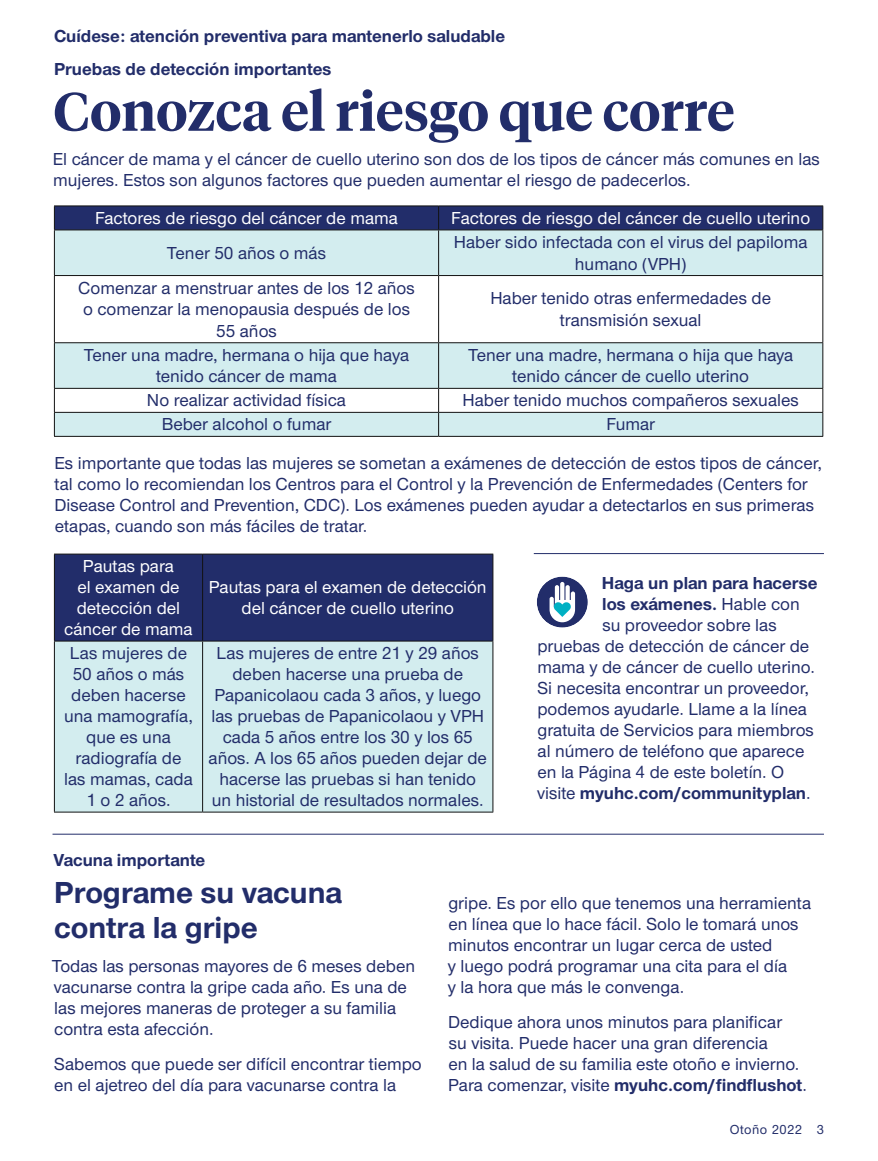
<style>
.page{position:relative;width:878px;height:1161px;background:#fff}
.page>*{position:absolute;margin:0;border:0;box-sizing:border-box;transform-origin:0 0}
.Hed_serif_primary_AM{font:600 54px "UHC Serif Headline";color:#222d6a}
.Hed_sans_primary_AMC{font:700 31.5px/34.5px "UHC Sans";color:#222d6a}
.Sans_no_indent_AMC{font:500 18px/21px "UHC Sans";color:#222d6a;text-align:center}
.CTA_new_AMC{font:500 18px "UHC Sans";color:#222d6a}
.Sans_no_indent_AMC-2{font:500 18px/21px "UHC Sans";color:#fff;text-align:center}
.CTA_new_AMC-2{font:700 18px "UHC Sans";color:#222d6a}
.Folio_R_AMC{font:500 13.5px "UHC Sans";letter-spacing:.04em;color:#222d6a}
.s1{font-weight:500}
.s2{font-weight:700}
</style>
<div class="page">
<div style="left:536px;top:577px;width:52px;height:51px;background:#222d6a;border-radius:50%"></div>
<svg style="left:549px;top:582px;width:26px;height:40px"></svg>
<hr style="left:52px;top:834px;width:772px;height:1px;background:#222d6a">
<svg style="left:55px;top:231px;width:767px;height:205px;fill:#d3edef"></svg>
<svg style="left:54px;top:206px;width:769px;height:24px;background:#212c66"></svg>
<hr style="left:54px;top:230px;width:384px;height:1px;background:#121212">
<hr style="left:54px;top:230px;width:1px;height:45px;background:#121212">
<hr style="left:438px;top:230px;width:385px;height:1px;background:#121212">
<hr style="left:438px;top:230px;width:1px;height:45px;background:#121212">
<hr style="left:822px;top:230px;width:1px;height:45px;background:#121212">
<hr style="left:54px;top:275px;width:384px;height:1px;background:#121212">
<hr style="left:54px;top:276px;width:1px;height:66px;background:#121212">
<hr style="left:438px;top:275px;width:385px;height:1px;background:#121212">
<hr style="left:438px;top:276px;width:1px;height:66px;background:#121212">
<hr style="left:822px;top:276px;width:1px;height:66px;background:#121212">
<hr style="left:54px;top:342px;width:384px;height:1px;background:#121212">
<hr style="left:54px;top:343px;width:1px;height:45px;background:#121212">
<hr style="left:438px;top:342px;width:385px;height:1px;background:#121212">
<hr style="left:438px;top:343px;width:1px;height:45px;background:#121212">
<hr style="left:822px;top:343px;width:1px;height:45px;background:#121212">
<hr style="left:54px;top:388px;width:384px;height:1px;background:#121212">
<hr style="left:438px;top:388px;width:385px;height:1px;background:#121212">
<hr style="left:54px;top:412px;width:384px;height:1px;background:#121212">
<svg style="left:54px;top:389px;width:1px;height:47px"></svg>
<hr style="left:438px;top:412px;width:385px;height:1px;background:#121212">
<svg style="left:438px;top:389px;width:1px;height:47px"></svg>
<svg style="left:822px;top:389px;width:1px;height:47px"></svg>
<hr style="left:54px;top:436px;width:384px;height:1px;background:#121212">
<hr style="left:438px;top:436px;width:385px;height:1px;background:#121212">
<div style="left:55px;top:555px;width:437px;height:86px;background:#222d6a"></div>
<div style="left:55px;top:642px;width:437px;height:170px;background:#d3edef"></div>
<hr style="left:54px;top:554px;width:148px;height:1px;background:#121212">
<hr style="left:54px;top:554px;width:1px;height:87px;background:#121212">
<hr style="left:202px;top:554px;width:291px;height:1px;background:#121212">
<hr style="left:202px;top:554px;width:1px;height:87px;background:#121212">
<hr style="left:492px;top:554px;width:1px;height:87px;background:#121212">
<hr style="left:54px;top:641px;width:148px;height:1px;background:#121212">
<hr style="left:54px;top:641px;width:1px;height:171px;background:#121212">
<hr style="left:202px;top:641px;width:291px;height:1px;background:#121212">
<hr style="left:202px;top:641px;width:1px;height:171px;background:#121212">
<hr style="left:492px;top:641px;width:1px;height:171px;background:#121212">
<hr style="left:54px;top:812px;width:148px;height:1px;background:#121212">
<hr style="left:202px;top:812px;width:291px;height:1px;background:#121212">
<hr style="left:534px;top:553px;width:289px;height:1px;background:#222d6a">
<p class="CTA_new_AMC-2" style="left:54px;top:24px;width:452px">Cuídese: atención preventiva para mantenerlo saludable</p>
<p class="CTA_new_AMC-2" style="left:54px;top:57px;width:279px">Pruebas de detección importantes</p>
<p class="Hed_serif_primary_AM" style="left:53px;top:74px;width:682px">Conozca el riesgo que corre</p>
<p class="Sans_no_indent_AMC" style="left:53px;top:148px;width:768px;text-align:left">El cáncer de mama y el cáncer de cuello uterino son dos de los tipos de cáncer más comunes en las mujeres. Estos son algunos factores que pueden aumentar el riesgo de padecerlos.</p>
<p class="Sans_no_indent_AMC-2" style="left:95px;top:207px;width:304px">Factores de riesgo del cáncer de mama</p>
<p class="Sans_no_indent_AMC-2" style="left:451px;top:207px;width:360px">Factores de riesgo del cáncer de cuello uterino</p>
<p class="Sans_no_indent_AMC" style="left:167px;top:241px;width:161px">Tener 50 años o más</p>
<p class="Sans_no_indent_AMC" style="left:454px;top:230px;width:355px;line-height:21.6px">Haber sido infectada con el virus del papiloma humano (VPH)</p>
<p class="Sans_no_indent_AMC" style="left:78px;top:276px;width:338px;line-height:21.6px">Comenzar a menstruar antes de los 12 años o comenzar la menopausia después de los<br>55 años</p>
<p class="Sans_no_indent_AMC" style="left:490px;top:287px;width:282px;line-height:21.6px">Haber tenido otras enfermedades de transmisión sexual</p>
<p class="Sans_no_indent_AMC" style="left:84px;top:343px;width:327px;line-height:21.6px">Tener una madre, hermana o hija que haya tenido cáncer de mama</p>
<p class="Sans_no_indent_AMC" style="left:468px;top:343px;width:327px;line-height:21.6px">Tener una madre, hermana o hija que haya tenido cáncer de cuello uterino</p>
<p class="Sans_no_indent_AMC" style="left:147px;top:389px;width:200px">No realizar actividad física</p>
<p class="Sans_no_indent_AMC" style="left:462px;top:389px;width:338px">Haber tenido muchos compañeros sexuales</p>
<p class="Sans_no_indent_AMC" style="left:162px;top:413px;width:171px">Beber alcohol o fumar</p>
<p class="Sans_no_indent_AMC" style="left:606px;top:413px;width:50px">Fumar</p>
<p class="Sans_no_indent_AMC" style="left:54px;top:451px;width:769px;text-align:left">Es importante que todas las mujeres se sometan a exámenes de detección de estos tipos de cáncer, tal como lo recomiendan los Centros para el Control y la Prevención de Enfermedades (Centers for Disease Control and Prevention, CDC). Los exámenes pueden ayudar a detectarlos en sus primeras etapas, cuando son más fáciles de tratar.</p>
<p class="Sans_no_indent_AMC-2" style="left:64px;top:555px;width:130px">Pautas para<br>el examen de detección del cáncer de mama</p>
<p class="Sans_no_indent_AMC-2" style="left:209px;top:576px;width:279px">Pautas para el examen de detección del cáncer de cuello uterino</p>
<p class="Sans_no_indent_AMC" style="left:64px;top:642px;width:130px">Las mujeres de<br>50 años o más deben hacerse una mamografía, que es una radiografía de las mamas, cada<br>1 o 2 años.</p>
<p class="Sans_no_indent_AMC" style="left:208px;top:642px;width:280px">Las mujeres de entre 21 y 29 años deben hacerse una prueba de<br>Papanicolaou cada 3 años, y luego las pruebas de Papanicolaou y VPH cada 5 años entre los 30 y los 65 años. A los 65 años pueden dejar de hacerse las pruebas si han tenido un historial de resultados normales.</p>
<p class="CTA_new_AMC-2" style="left:54px;top:847px;width:153px">Vacuna importante</p>
<p class="CTA_new_AMC-2" style="left:602px;top:570px;width:217px">Haga un plan para hacerse</p>
<p class="CTA_new_AMC-2" style="left:602px;top:591px;width:199px">los exámenes. <span class="s1">Hable con</span></p>
<p class="CTA_new_AMC" style="left:602px;top:613px;width:176px">su proveedor sobre las</p>
<p class="CTA_new_AMC" style="left:537px;top:634px;width:273px">pruebas de detección de cáncer de</p>
<p class="CTA_new_AMC" style="left:537px;top:655px;width:279px">mama y de cáncer de cuello uterino.</p>
<p class="CTA_new_AMC" style="left:537px;top:676px;width:273px">Si necesita encontrar un proveedor,</p>
<p class="CTA_new_AMC" style="left:537px;top:697px;width:271px">podemos ayudarle. Llame a la línea</p>
<p class="CTA_new_AMC" style="left:537px;top:718px;width:278px">gratuita de Servicios para miembros</p>
<p class="CTA_new_AMC" style="left:537px;top:739px;width:268px">al número de teléfono que aparece</p>
<p class="CTA_new_AMC" style="left:537px;top:760px;width:248px">en la Página 4 de este boletín. O</p>
<p class="CTA_new_AMC-2" style="left:537px;top:780px;width:275px"><span class="s1">visite</span> myuhc.com/communityplan<span class="s1">.</span></p>
<p class="Hed_sans_primary_AMC" style="left:54px;top:874px;width:289px">Programe su vacuna contra la gripe</p>
<p class="Sans_no_indent_AMC" style="left:52px;top:955px;width:365px;text-align:left">Todas las personas mayores de 6 meses deben vacunarse contra la gripe cada año. Es una de las mejores maneras de proteger a su familia contra esta afección.</p>
<p class="Sans_no_indent_AMC" style="left:54px;top:1052px;width:369px;text-align:left">Sabemos que puede ser difícil encontrar tiempo en el ajetreo del día para vacunarse contra la</p>
<p class="Sans_no_indent_AMC" style="left:448px;top:892px;width:365px;text-align:left">gripe. Es por ello que tenemos una herramienta en línea que lo hace fácil. Solo le tomará unos minutos encontrar un lugar cerca de usted<br>y luego podrá programar una cita para el día<br>y la hora que más le convenga.</p>
<p class="Sans_no_indent_AMC" style="left:448px;top:1010px;width:360px;text-align:left">Dedique ahora unos minutos para planificar<br>su visita. Puede hacer una gran diferencia<br>en la salud de su familia este otoño e invierno.<br>Para comenzar, visite <span class="s2">myuhc.com/findflushot</span>.</p>
<p class="Folio_R_AMC" style="left:729px;top:1120px;width:96px">Otoño 2022 3</p>
</div>
